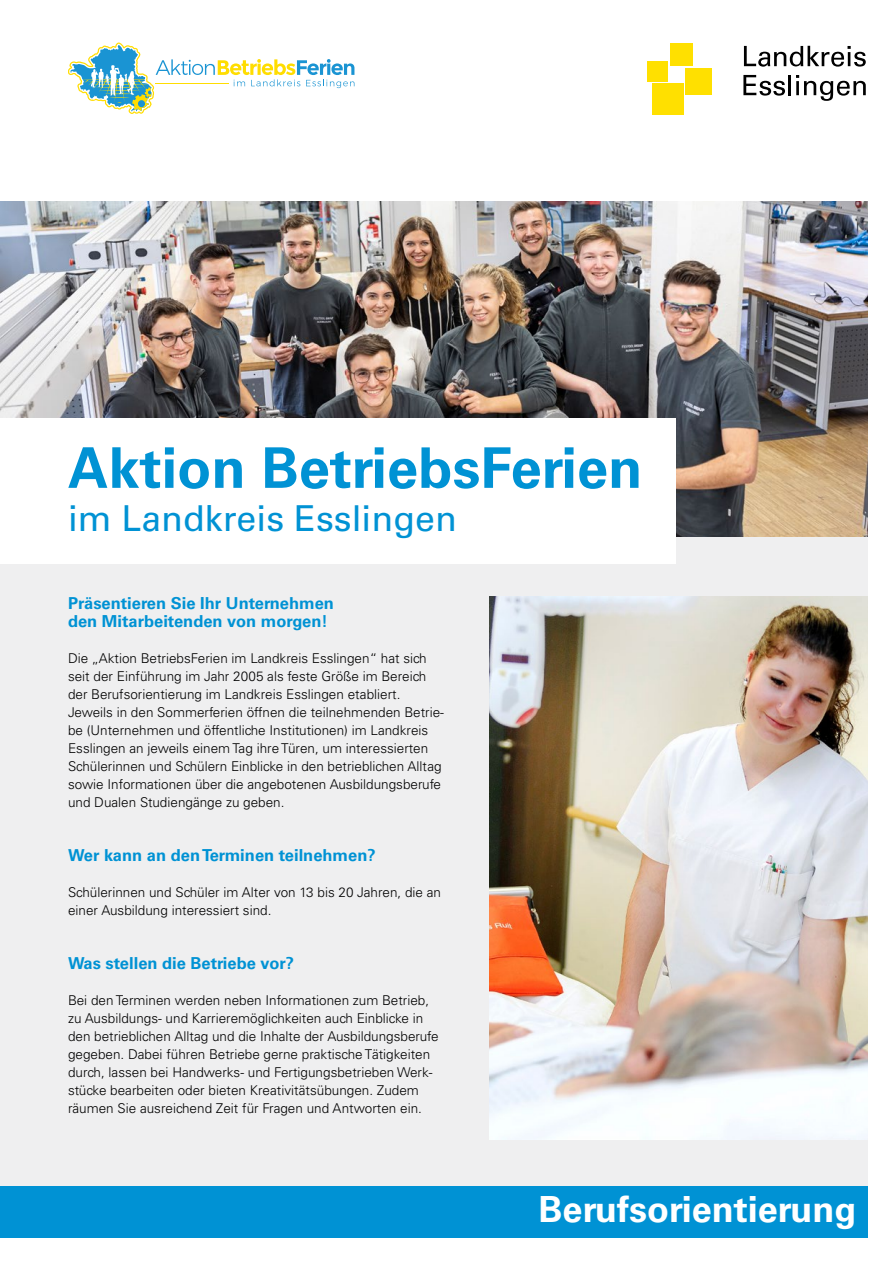
<style>
.page{position:relative;width:893px;height:1263px;background:#fff}
.page>*{position:absolute;margin:0;border:0;box-sizing:border-box;transform-origin:0 0}
.t1{font:700 56.1px "Univers LT Std";color:#0092d4}
.t2{font:700 36px "Univers LT Std";color:#fff}
.t3{font:35.7px "Univers LT Std";color:#0092d4}
.t4{font:700 16.5px "Univers LT Std";color:#0092d4}
.t5{font:300 13.5px/18px "Univers LT Std";color:#000}
</style>
<div class="page">
<div style="left:0;top:538px;width:867px;height:651px;background:#efeff0"></div>
<img style="left:0;top:201px;width:867px;height:335px">
<div style="left:0;top:418px;width:676px;height:145px;background:#fff"></div>
<div style="left:0;top:1186px;width:867px;height:51px;background:#0092d4"></div>
<div style="left:648px;top:61px;width:20px;height:20px;background:#ffe000"></div>
<div style="left:652px;top:83px;width:31px;height:32px;background:#ffe000"></div>
<div style="left:685px;top:68px;width:27px;height:27px;background:#ffe000"></div>
<div style="left:670px;top:44px;width:23px;height:22px;background:#ffe000"></div>
<svg style="left:744px;top:46px;width:122px;height:21px"></svg>
<svg style="left:743px;top:75px;width:42px;height:21px"></svg>
<hr style="left:789px;top:75px;width:2px;height:20px;background:#000">
<svg style="left:796px;top:75px;width:70px;height:26px"></svg>
<img style="left:489px;top:597px;width:378px;height:542px">
<svg style="left:68px;top:43px;width:286px;height:71px"></svg>
<p class="t1" style="left:68px;top:435px;width:576px">Aktion BetriebsFerien</p>
<p class="t3" style="left:68px;top:497px;width:390px">im Landkreis Esslingen</p>
<p class="t4" style="left:68px;top:594px;width:267px">Präsentieren Sie Ihr Unternehmen</p>
<p class="t4" style="left:68px;top:612px;width:261px">den Mitarbeitenden von morgen!</p>
<p class="t5" style="left:68px;top:649px;width:360px;text-align:justify">Die „Aktion BetriebsFerien im Landkreis Esslingen“ hat sich seit der Einführung im Jahr 2005 als feste Größe im Bereich der Berufsorientierung im Landkreis Esslingen etabliert.</p>
<p class="t5" style="left:68px;top:703px;width:377px">Jeweils in den Sommerferien öffnen die teilnehmenden Betrie&shy;be (Unternehmen und öffentliche Institutionen) im Landkreis Esslingen an jeweils einem Tag ihre Türen, um interessierten Schülerinnen und Schülern Einblicke in den betrieblichen Alltag sowie Informationen über die angebotenen Ausbildungsberufe und Dualen Studiengänge zu geben.</p>
<p class="t4" style="left:68px;top:846px;width:309px">Wer kann an den Terminen teilnehmen?</p>
<p class="t5" style="left:68px;top:883px;width:375px">Schülerinnen und Schüler im Alter von 13 bis 20 Jahren, die an einer Ausbildung interessiert sind.</p>
<p class="t4" style="left:68px;top:954px;width:228px">Was stellen die Betriebe vor?</p>
<p class="t5" style="left:68px;top:991px;width:372px">Bei den Terminen werden neben Informationen zum Betrieb, zu Ausbildungs- und Karrieremöglichkeiten auch Einblicke in den betrieblichen Alltag und die Inhalte der Ausbildungsberufe gegeben. Dabei führen Betriebe gerne praktische Tätigkeiten durch, lassen bei Handwerks- und Fertigungsbetrieben Werk&shy;stücke bearbeiten oder bieten Kreativitätsübungen. Zudem räumen Sie ausreichend Zeit für Fragen und Antworten ein.</p>
<p class="t2" style="left:539px;top:1189px;width:319px">Berufsorientierung</p>
</div>
